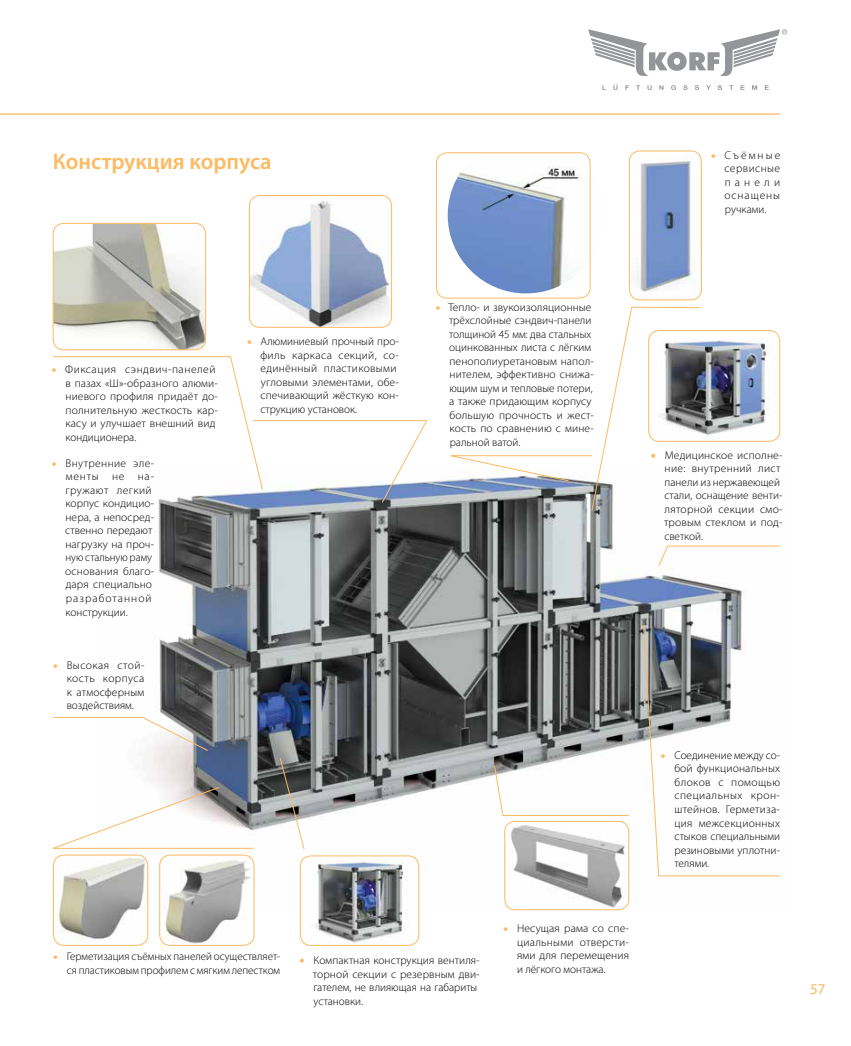
<style>
.page{position:relative;width:851px;height:1046px;background:#fff}
.page>*{position:absolute;margin:0;border:0;box-sizing:border-box;transform-origin:0 0}
.t1{font:600 22.5px "Myriad Pro";color:#fcba63}
.t2{font:15px "Myriad Pro";color:#fcba63}
.t3{font:300 11.25px/13.5px "Myriad Pro";letter-spacing:.01em;color:#000}
.s1{color:#fcba63}
</style>
<div class="page">
<svg style="left:602px;top:84px;width:166px;height:6px"></svg>
<svg style="left:588px;top:29px;width:199px;height:47px"></svg>
<hr style="left:0;top:113px;width:780px;height:2px;background:#fcba63">
<img style="left:447px;top:152px;width:144px;height:141px">
<img style="left:97px;top:480px;width:683px;height:431px">
<img style="left:629px;top:154px;width:72px;height:146px">
<div style="left:629px;top:151px;width:72px;height:149px;border:1px solid #fcba63;border-radius:11px"></div>
<img style="left:249px;top:197px;width:142px;height:130px">
<div style="left:249px;top:195px;width:143px;height:132px;border:1px solid #fcba63;border-radius:11px"></div>
<img style="left:53px;top:223px;width:153px;height:127px">
<div style="left:53px;top:223px;width:153px;height:127px;border:1px solid #fcba63;border-radius:11px"></div>
<img style="left:504px;top:821px;width:124px;height:88px">
<div style="left:504px;top:821px;width:125px;height:88px;border:1px solid #fcba63;border-radius:11px"></div>
<svg style="left:53px;top:356px;width:374px;height:147px"></svg>
<img style="left:53px;top:854px;width:95px;height:91px">
<div style="left:53px;top:854px;width:95px;height:91px;border:1px solid #fcba63;border-radius:11px"></div>
<img style="left:160px;top:856px;width:94px;height:89px">
<div style="left:159px;top:854px;width:95px;height:91px;border:1px solid #fcba63;border-radius:11px"></div>
<svg style="left:493px;top:764px;width:136px;height:52px"></svg>
<svg style="left:53px;top:786px;width:201px;height:62px"></svg>
<svg style="left:642px;top:624px;width:138px;height:252px"></svg>
<svg style="left:53px;top:716px;width:155px;height:35px"></svg>
<svg style="left:445px;top:306px;width:256px;height:205px"></svg>
<div style="left:436px;top:152px;width:154px;height:146px;border:1px solid #fcba63;border-radius:11px"></div>
<img style="left:648px;top:338px;width:131px;height:103px">
<div style="left:648px;top:330px;width:132px;height:111px;border:1px solid #fcba63;border-radius:11px"></div>
<svg style="left:657px;top:545px;width:123px;height:22px"></svg>
<svg style="left:279px;top:757px;width:26px;height:92px"></svg>
<img style="left:300px;top:859px;width:119px;height:86px">
<div style="left:300px;top:855px;width:119px;height:90px;border:1px solid #fcba63;border-radius:11px"></div>
<h1 class="t1" style="left:53px;top:147px;width:220px">Конструкция корпуса</h1>
<p class="t3" style="left:724px;top:148px;width:57px;text-align:justify;text-indent:-13px"><span class="s1">•</span> Съёмные сервисные панели оснащены ручками.</p>
<p class="t3" style="left:65px;top:362px;width:154px;text-indent:-14px"><span class="s1">•</span> Фиксация сэндвич-панелей в пазах «Ш»-образного алюми&shy;ниевого профиля придаёт до&shy;полнительную жесткость кар&shy;касу и улучшает внешний вид кондиционера.</p>
<p class="t3" style="left:65px;top:456px;width:90px;text-indent:-13px"><span class="s1">•</span> Внутренние эле&shy;менты не на&shy;гружают легкий корпус кондицио&shy;нера, а непосред&shy;ственно передают нагрузку на проч&shy;ную стальную раму основания благо&shy;даря специально разработанной конструкции.</p>
<p class="t3" style="left:67px;top:658px;width:79px;text-align:justify;text-indent:-14px"><span class="s1">•</span> Высокая стой&shy;кость корпуса к атмосферным воздействиям.</p>
<p class="t3" style="left:260px;top:335px;width:140px;text-indent:-13px"><span class="s1">•</span> Алюминиевый прочный про&shy;филь каркаса секций, со&shy;единённый пластиковыми угловыми элементами, обе&shy;спечивающий жёсткую кон&shy;струкцию установок.</p>
<p class="t3" style="left:449px;top:300px;width:146px;text-indent:-13px"><span class="s1">•</span> Тепло- и звукоизоляционные трёхслойные сэндвич-панели толщиной 45 мм: два стальных оцинкованных листа с лёгким пенополиуретановым напол&shy;нителем, эффективно снижа&shy;ющим шум и тепловые потери, а также придающим корпусу большую прочность и жест&shy;кость по сравнению с мине&shy;ральной ватой.</p>
<p class="t3" style="left:664px;top:448px;width:120px;text-indent:-13px"><span class="s1">•</span> Медицинское исполне&shy;ние: внутренний лист панели из нержавеющей стали, оснащение венти&shy;ляторной секции смо&shy;тровым стеклом и под&shy;светкой.</p>
<p class="t3" style="left:674px;top:748px;width:107px;text-align:justify;text-indent:-14px"><span class="s1">•</span> Соединение между со&shy;бой функциональных блоков с помощью специальных крон&shy;штейнов. Герметиза&shy;ция межсекционных стыков специальными резиновыми уплотни&shy;телями.</p>
<p class="t3" style="left:53px;top:949px;width:228px;text-align:right"><span class="s1">•</span> Герметизация съёмных панелей осуществляет&shy;ся пластиковым профилем с мягким лепестком</p>
<p class="t3" style="left:313px;top:953px;width:168px;text-indent:-13px"><span class="s1">•</span> Компактная конструкция вентиля&shy;торной секции с резервным дви&shy;гателем, не влияющая на габариты установки.</p>
<p class="t3" style="left:517px;top:921px;width:113px;text-align:justify;text-indent:-14px"><span class="s1">•</span> Несущая рама со спе&shy;циальными отверсти&shy;ями для перемещения и лёгкого монтажа.</p>
<h2 class="t2" style="left:809px;top:979px;width:17px">57</h2>
</div>
